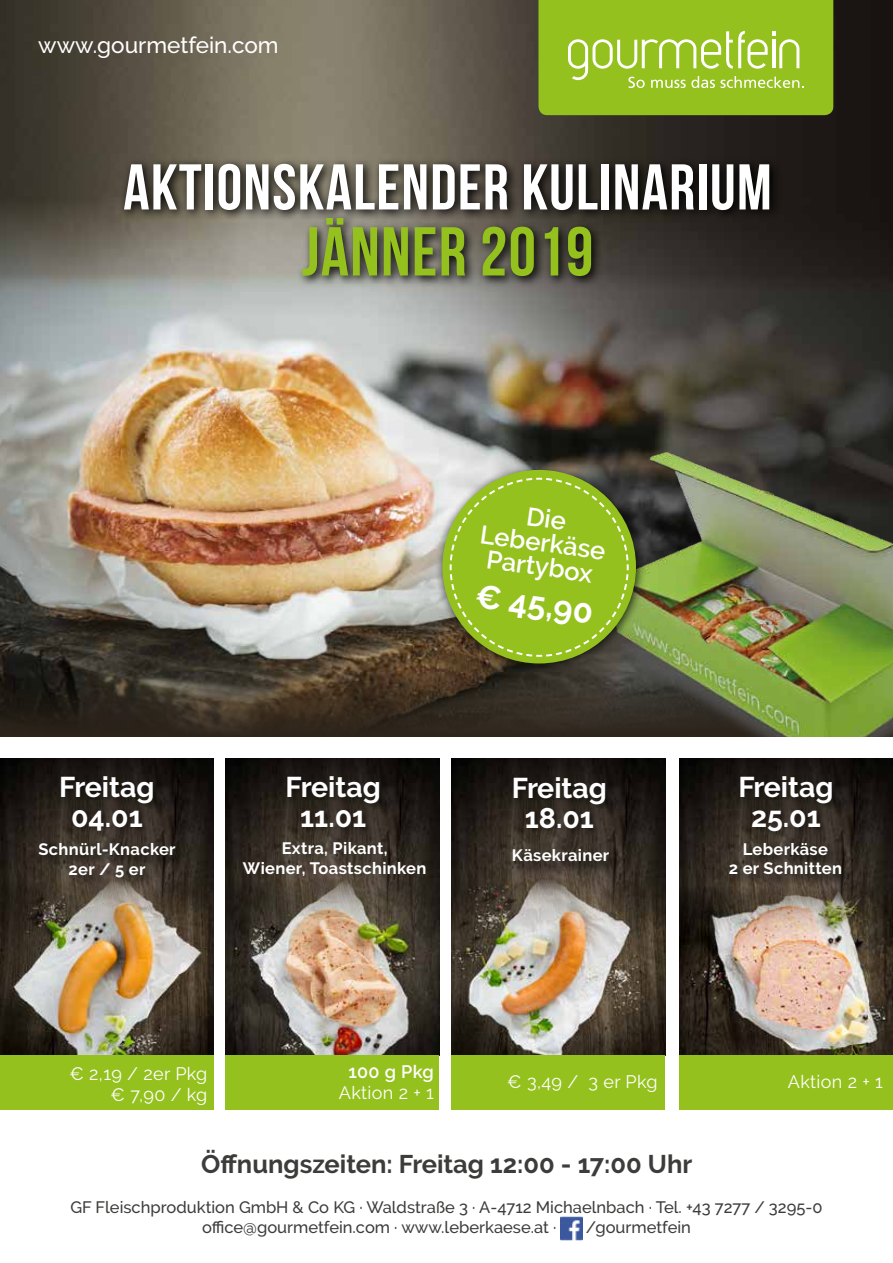
<style>
.page{position:relative;width:893px;height:1263px;background:#fff}
.page>*{position:absolute;margin:0;border:0;box-sizing:border-box;transform-origin:0 0}
.t1{font:69px "Bebas Neue";letter-spacing:.02em;color:#95c11f}
.t2{font:64.5px "Bebas Neue";letter-spacing:.02em;color:#fff}
.t3{font:700 33px "Raleway";color:#fff}
.t4{font:700 28.5px/30px "Raleway";color:#fff;text-align:center}
.t5{font:700 25.5px "Raleway";color:#3c3c3b}
.t6{font:600 25.5px/24px "Raleway";color:#fff;text-align:center}
.t7{font:500 22.5px "Raleway";color:#fff}
.t8{font:18px/21px "Raleway";letter-spacing:.02em;color:#fff;text-align:right}
.t9{font:600 18px "Raleway";letter-spacing:.02em;color:#fff}
.t10{font:500 16.5px/19.8px "Raleway";color:#3c3c3b}
.t11{font:700 16.5px/19.8px "Raleway";letter-spacing:.02em;color:#fff;text-align:center}
</style>
<div class="page">
<img style="left:0;top:0;width:893px;height:676px">
<svg style="left:0;top:676px;width:574px;height:61px;background:#362d22"></svg>
<img style="left:560px;top:1216px;width:23px;height:25px">
<img style="left:0;top:759px;width:214px;height:121px">
<svg style="left:538px;top:0;width:295px;height:115px;background:#9dc531"></svg>
<img style="left:226px;top:759px;width:213px;height:120px">
<div style="left:37px;top:840px;width:153px;height:52px;background:#000;opacity:.75"></div>
<div style="left:0;top:1053px;width:214px;height:57px;background:#95c11f"></div>
<div style="left:60px;top:774px;width:101px;height:64px;background:#000;opacity:.36"></div>
<img style="left:452px;top:759px;width:213px;height:120px">
<div style="left:286px;top:774px;width:101px;height:61px;background:#000;opacity:.36"></div>
<div style="left:225px;top:1054px;width:214px;height:56px;background:#95c11f"></div>
<div style="left:512px;top:775px;width:101px;height:60px;background:#000;opacity:.36"></div>
<div style="left:510px;top:846px;width:114px;height:30px;background:#000;opacity:.75"></div>
<div style="left:451px;top:1054px;width:214px;height:56px;background:#95c11f"></div>
<img style="left:680px;top:759px;width:213px;height:127px">
<div style="left:739px;top:774px;width:100px;height:64px;background:#000;opacity:.36"></div>
<div style="left:727px;top:840px;width:129px;height:49px;background:#000;opacity:.75"></div>
<div style="left:679px;top:1054px;width:214px;height:56px;background:#95c11f"></div>
<img style="left:0;top:880px;width:214px;height:174px">
<img style="left:574px;top:445px;width:319px;height:292px">
<svg style="left:118px;top:158px;width:664px;height:130px;background:#4c4942"></svg>
<img style="left:225px;top:879px;width:214px;height:176px">
<img style="left:451px;top:879px;width:214px;height:176px">
<div style="left:435px;top:462px;width:212px;height:212px;background:#000;opacity:.75"></div>
<div style="left:442px;top:470px;width:194px;height:193px;background:#95c11f;border-radius:50%"></div>
<svg style="left:449px;top:477px;width:181px;height:181px"></svg>
<img style="left:679px;top:886px;width:214px;height:169px">
<h3 class="t7" style="left:38px;top:32px;width:242px">www.gourmetfein.com</h3>
<h2 class="t2" style="left:123px;top:152px;width:650px">AKTIONSKALENDER KULINARIUM</h2>
<h1 class="t1" style="left:302px;top:214px;width:293px">JÄNNER 2019</h1>
<h3 class="t6" style="left:485px;top:498px;width:128px;rotate:8deg">Die<br>Leberkäse<br>Partybox</h3>
<h3 class="t3" style="left:478px;top:577px;width:120px;rotate:8deg">€ 45,90</h3>
<h3 class="t4" style="left:59px;top:772px;width:97px">Freitag<br>04.01</h3>
<h3 class="t4" style="left:286px;top:772px;width:97px">Freitag<br>11.01</h3>
<h3 class="t4" style="left:512px;top:773px;width:97px">Freitag<br>18.01</h3>
<p class="t11" style="left:512px;top:845px;width:99px">Käsekrainer</p>
<p class="t11" style="left:243px;top:838px;width:185px">Extra, Pikant,<br>Wiener, Toastschinken</p>
<p class="t11" style="left:39px;top:839px;width:139px">Schnürl-Knacker<br>2er / 5 er</p>
<h3 class="t4" style="left:738px;top:772px;width:97px">Freitag<br>25.01</h3>
<p class="t11" style="left:729px;top:839px;width:115px">Leberkäse<br>2 er Schnitten</p>
<p class="t8" style="left:69px;top:1062px;width:139px">€ 2,19 / 2er Pkg € 7,90 / kg</p>
<p class="t9" style="left:348px;top:1062px;width:87px">100 g Pkg</p>
<p class="t8" style="left:339px;top:1082px;width:97px">Aktion 2 + 1</p>
<p class="t8" style="left:507px;top:1071px;width:152px">€ 3,49 / 3 er Pkg</p>
<p class="t8" style="left:788px;top:1071px;width:97px">Aktion 2 + 1</p>
<h3 class="t5" style="left:201px;top:1150px;width:492px">Öffnungszeiten: Freitag 12:00 - 17:00 Uhr</h3>
<p class="t10" style="left:202px;top:1197px;width:622px;text-indent:-132px">GF Fleischproduktion GmbH &amp; Co KG · Waldstraße 3 · A-4712 Michaelnbach · Tel. +43 7277 / 3295-0 office@gourmetfein.com · www.leberkaese.at ·</p>
<p class="t10" style="left:586px;top:1217px;width:107px">/gourmetfein</p>
</div>
